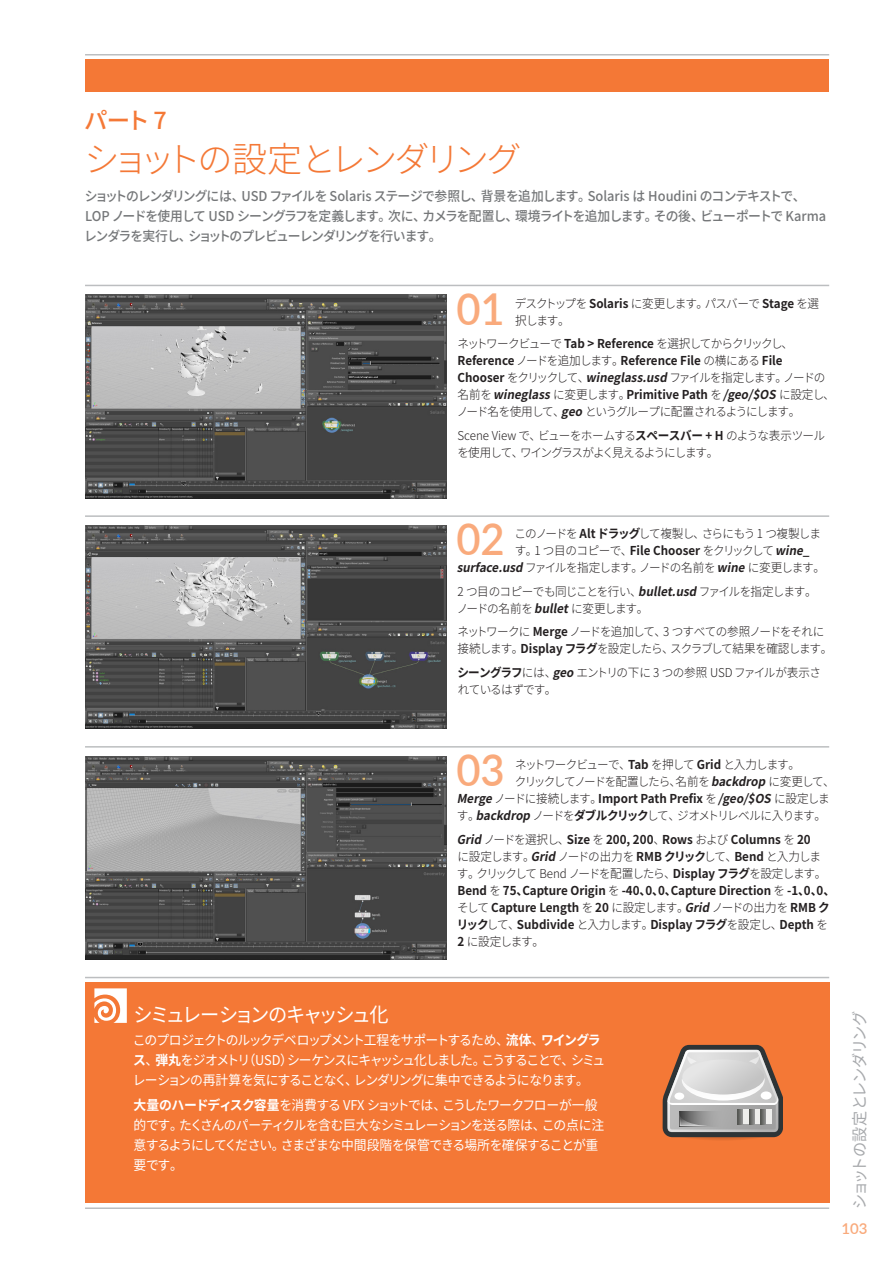
<style>
.page{position:relative;width:893px;height:1263px;background:#fff}
.page>*{position:absolute;margin:0;border:0;box-sizing:border-box;transform-origin:0 0}
.t1{font:600 43.95px "Lato";color:#f9aa7c;scale:.95 1}
.Section_Title{font:300 35.1px "Noto Sans JP";letter-spacing:-.115em;color:#f47836}
.Section_Number{font:500 23.4px "Noto Sans JP";color:#f47836}
.tip_title{font:20.25px "Noto Sans JP";letter-spacing:-.125em;color:#fff;scale:.95 1}
.t2{font:15.9px "Noto Sans JP";letter-spacing:-.065em;color:#a7a9ac;scale:.95 1}
.t3{font:600 15px "Lato";color:#f9aa7c}
.tip_body{font:13.5px/20.2px "Noto Sans JP";letter-spacing:-.08em;color:#fff;scale:.95 1}
.Intro_Text{font:500 13.5px/20.2px "Noto Sans JP";letter-spacing:-.075em;color:#757779;scale:.95 1}
.t4{font:300 12.15px/17px "Noto Sans JP";letter-spacing:-.08em;color:#231f20;scale:.95 1}
.t5{font:700 12.15px/17px "Noto Sans JP";color:#231f20;scale:.95 1}
.t6{font:300 12.15px/17px "Noto Sans JP";letter-spacing:-.105em;color:#231f20;scale:.95 1}
.t7{font:300 12.15px/17px "Noto Sans JP";letter-spacing:-.05em;color:#231f20;scale:.95 1}
.t8{font:300 12.15px "Noto Sans JP";letter-spacing:-.11em;color:#231f20;scale:.95 1}
.s1{font-weight:700}
.s2{font-weight:700;font-style:italic}
.s3{font-style:italic}
.s4{font-weight:300}
</style>
<div class="page">
<hr style="left:85px;top:1207px;width:744px;height:2px;background:#bcbec0">
<hr style="left:85px;top:977px;width:744px;height:1px;background:#bcbec0">
<hr style="left:85px;top:746px;width:744px;height:2px;background:#bcbec0">
<hr style="left:85px;top:515px;width:744px;height:2px;background:#bcbec0">
<hr style="left:85px;top:285px;width:744px;height:1px;background:#bcbec0">
<hr style="left:85px;top:54px;width:744px;height:2px;background:#bcbec0">
<div style="left:85px;top:982px;width:744px;height:221px;background:#f47836"></div>
<svg style="left:94px;top:988px;width:33px;height:35px"></svg>
<svg style="left:663px;top:1045px;width:119px;height:95px"></svg>
<svg style="left:737px;top:1109px;width:6px;height:15px"></svg>
<div style="left:743px;top:1109px;width:6px;height:15px;background:#eeeeec"></div>
<svg style="left:749px;top:1109px;width:6px;height:15px"></svg>
<div style="left:755px;top:1109px;width:6px;height:15px;background:#eeeeec"></div>
<svg style="left:760px;top:1109px;width:6px;height:15px"></svg>
<div style="left:766px;top:1109px;width:6px;height:15px;background:#eeeeec"></div>
<img style="left:85px;top:295px;width:362px;height:203px">
<img style="left:85px;top:525px;width:362px;height:204px">
<img style="left:85px;top:756px;width:362px;height:204px">
<div style="left:86px;top:60px;width:743px;height:32px;background:#f47836"></div>
<p class="Section_Number" style="left:84px;top:107px;width:84px">パート 7</p>
<p class="Section_Title" style="left:85px;top:140px;width:438px">ショットの設定とレンダリング</p>
<p class="Intro_Text" style="left:84px;top:186px;width:782px">ショットのレンダリングには、USD ファイルを Solaris ステージで参照し、背景を追加します。Solaris は Houdini のコンテキストで、<br>LOP ノードを使用して USD シーングラフを定義します。次に、カメラを配置し、環境ライトを追加します。その後、ビューポートで Karmaレンダラを実行し、ショットのプレビューレンダリングを行います。</p>
<p class="t1" style="left:456px;top:277px;width:53px">01</p>
<p class="t4" style="left:515px;top:295px;width:322px">デスクトップを <span class="s1">Solaris</span> に変更します。パスバーで <span class="s1">Stage</span> を選択します。</p>
<p class="t6" style="left:457px;top:335px;width:400px">ネットワークビューで <span class="s1">Tab &gt; Reference</span> を選択してからクリックし、<span class="s1">Reference</span> ノードを追加します。<span class="s1">Reference File</span> の横にある <span class="s1">File<br>Chooser</span> をクリックして、<span class="s2">wineglass.usd</span>ファイルを指定します。ノードの名前を <span class="s2">wineglass</span>に変更します。<span class="s1">Primitive Path</span> を <span class="s2">/geo/$OS</span>に設定し、ノード名を使用して、<span class="s2">geo</span>というグループに配置されるようにします。</p>
<p class="t4" style="left:457px;top:427px;width:389px">Scene View で、ビューをホームする<span class="s1">スペースバー + H</span> のような表示ツールを使用して、ワイングラスがよく見えるようにします。</p>
<p class="t1" style="left:456px;top:507px;width:53px">02</p>
<p class="t4" style="left:514px;top:526px;width:324px">このノードを <span class="s1">Alt ドラッグ</span>して複製し、さらにもう 1 つ複製しま</p>
<p class="t4" style="left:515px;top:543px;width:318px">す。1 つ目のコピーで、<span class="s1">File Chooser</span> をクリックして <span class="s2">wine_</span></p>
<p class="t4" style="left:457px;top:560px;width:389px"><span class="s2">surface.usd</span>ファイルを指定します。ノードの名前を <span class="s2">wine</span>に変更します。</p>
<p class="t4" style="left:457px;top:583px;width:380px">2 つ目のコピーでも同じことを行い、<span class="s2">bullet.usd</span>ファイルを指定します。ノードの名前を <span class="s2">bullet</span>に変更します。</p>
<p class="t4" style="left:457px;top:624px;width:396px">ネットワークに <span class="s1">Merge</span> ノードを追加して、3 つすべての参照ノードをそれに接続します。<span class="s1">Display フラグ</span>を設定したら、スクラブして結果を確認します。</p>
<p class="t7" style="left:457px;top:664px;width:384px"><span class="s1">シーングラフ</span>には、<span class="s2">geo</span>エントリの下に 3 つの参照 USD ファイルが表示されているはずです。</p>
<p class="t1" style="left:456px;top:738px;width:53px">03</p>
<p class="t4" style="left:515px;top:756px;width:301px">ネットワークビューで、<span class="s1">Tab</span> を押して <span class="s1">Grid</span> と入力します。</p>
<p class="t6" style="left:515px;top:773px;width:338px">クリックしてノードを配置したら、名前を <span class="s2">backdrop</span>に変更して、</p>
<p class="t4" style="left:457px;top:790px;width:394px"><span class="s2">Merge</span>ノードに接続します。<span class="s1">Import Path Prefix</span> を <span class="s2">/geo/$OS</span>に設定しま</p>
<p class="t8" style="left:457px;top:809px;width:390px">す。<span class="s2">backdrop</span>ノードを<span class="s1">ダブルクリック</span>して、ジオメトリレベルに入ります。</p>
<p class="t5" style="left:457px;top:831px;width:400px"><span class="s3">Grid</span><span class="s4">ノードを選択し、</span>Size <span class="s4">を</span> 200, 200<span class="s4">、</span>Rows <span class="s4">および</span> Columns <span class="s4">を</span> 20<br><span class="s4">に設定します。</span><span class="s3">Grid</span><span class="s4">ノードの出力を</span> RMB クリック<span class="s4">して、</span>Bend <span class="s4">と入力します。クリックして Bend ノードを配置したら、</span>Display フラグ<span class="s4">を設定します。</span>Bend <span class="s4">を</span> 75、Capture Origin <span class="s4">を</span> -40、0、0、Capture Direction <span class="s4">を</span> -1、0、0、<span class="s4">そして</span> Capture Length <span class="s4">を</span> 20 <span class="s4">に設定します。</span><span class="s3">Grid</span><span class="s4">ノードの出力を</span> RMB クリック<span class="s4">して、</span>Subdivide <span class="s4">と入力します。</span>Display フラグ<span class="s4">を設定し、</span>Depth <span class="s4">を</span>2 <span class="s4">に設定します。</span></p>
<p class="tip_title" style="left:133px;top:1003px;width:270px">シミュレーションのキャッシュ化</p>
<p class="tip_body" style="left:133px;top:1030px;width:499px">このプロジェクトのルックデベロップメント工程をサポートするため、<span class="s1">流体</span>、<span class="s1">ワイングラス</span>、<span class="s1">弾丸</span>をジオメトリ（USD）シーケンスにキャッシュ化しました。こうすることで、シミュレーションの再計算を気にすることなく、レンダリングに集中できるようになります。</p>
<p class="tip_body" style="left:134px;top:1095px;width:497px"><span class="s1">大量のハードディスク容量</span>を消費する VFX ショットでは、こうしたワークフローが一般的です。たくさんのパーティクルを含む巨大なシミュレーションを送る際は、この点に注意するようにしてください。さまざまな中間段階を保管できる場所を確保することが重要です。</p>
<h3 class="t2" style="left:851px;top:1209px;width:210px;rotate:-90deg">ショットの設定とレンダリング</h3>
<p class="t3" style="left:841px;top:1218px;width:28px">103</p>
</div>
